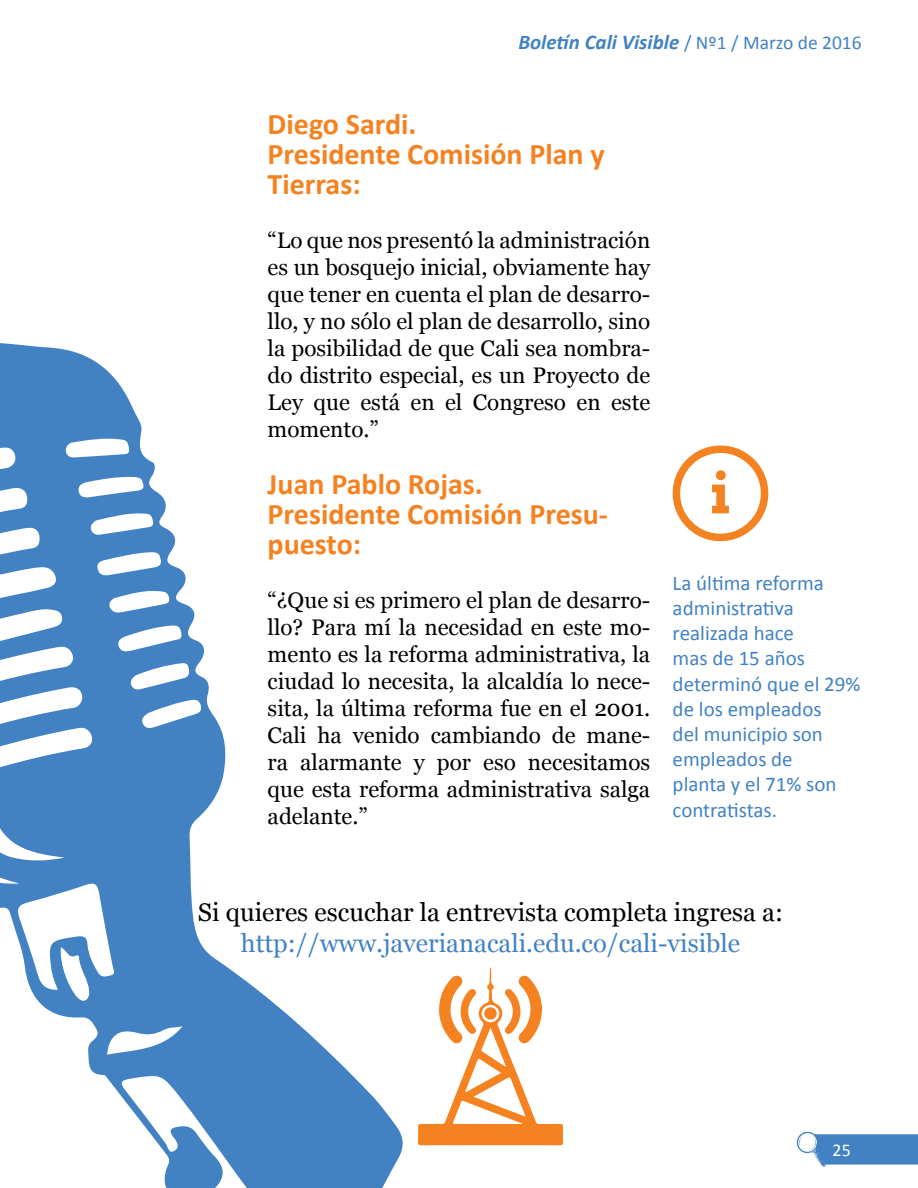
<style>
.page{position:relative;width:918px;height:1188px;background:#fff}
.page>*{position:absolute;margin:0;border:0;box-sizing:border-box;transform-origin:0 0}
.t1{font:700 30px/30px "Calibri";color:#f58220}
.t2{font:25.5px "Georgia";color:#000}
.t3{font:25.5px "Georgia";color:#4282c3}
.t4{font:22.5px/27px "Georgia";color:#000;text-align:justify}
.t5{font:21px/25.2px "Calibri";color:#4282c3}
.t6{font:italic 700 21px "Calibri";color:#4282c3}
.t7{font:18px "Calibri";color:#fff}
.s1{font-weight:400;font-style:normal;font-size:19.5px}
</style>
<div class="page">
<svg style="left:797px;top:1132px;width:121px;height:35px"></svg>
<svg style="left:0;top:343px;width:403px;height:845px"></svg>
<svg style="left:673px;top:445px;width:95px;height:96px"></svg>
<div style="left:716px;top:470px;width:10px;height:10px;background:#f58220;border-radius:50%"></div>
<svg style="left:418px;top:968px;width:145px;height:177px"></svg>
<div style="left:484px;top:1007px;width:13px;height:13px;background:#f58220;border-radius:50%"></div>
<p class="t6" style="left:518px;top:29px;width:345px">Boletín Cali Visible <span class="s1">/ Nº1 / Marzo de 2016</span></p>
<h1 class="t1" style="left:268px;top:109px;width:339px">Diego Sardi.<br>Presidente Comisión Plan y<br>Tierras:</h1>
<p class="t4" style="left:268px;top:228px;width:384px">“Lo que nos presentó la administración es un bosquejo inicial, obviamente hay que tener en cuenta el plan de desarro&shy;llo, y no sólo el plan de desarrollo, sino la posibilidad de que Cali sea nombra&shy;do distrito especial, es un Proyecto de Ley que está en el Congreso en este momento.”</p>
<h1 class="t1" style="left:268px;top:469px;width:342px">Juan Pablo Rojas.<br>Presidente Comisión Presu&shy;puesto:</h1>
<p class="t4" style="left:268px;top:588px;width:384px">“¿Que si es primero el plan de desarro&shy;llo? Para mí la necesidad en este mo&shy;mento es la reforma administrativa, la ciudad lo necesita, la alcaldía lo nece&shy;sita, la última reforma fue en el 2001.<br>Cali ha venido cambiando de mane&shy;ra alarmante y por eso necesitamos que esta reforma administrativa salga adelante.”</p>
<p class="t5" style="left:673px;top:570px;width:189px">La última reforma administrativa realizada hace<br>mas de 15 años determinó que el 29% de los empleados<br>del municipio son empleados de<br>planta y el 71% son contratistas.</p>
<p class="t2" style="left:198px;top:897px;width:587px">Si quieres escuchar la entrevista completa ingresa a:</p>
<p class="t3" style="left:241px;top:927px;width:501px">http://www.javerianacali.edu.co/cali-visible</p>
<p class="t7" style="left:833px;top:1138px;width:20px">25</p>
</div>
